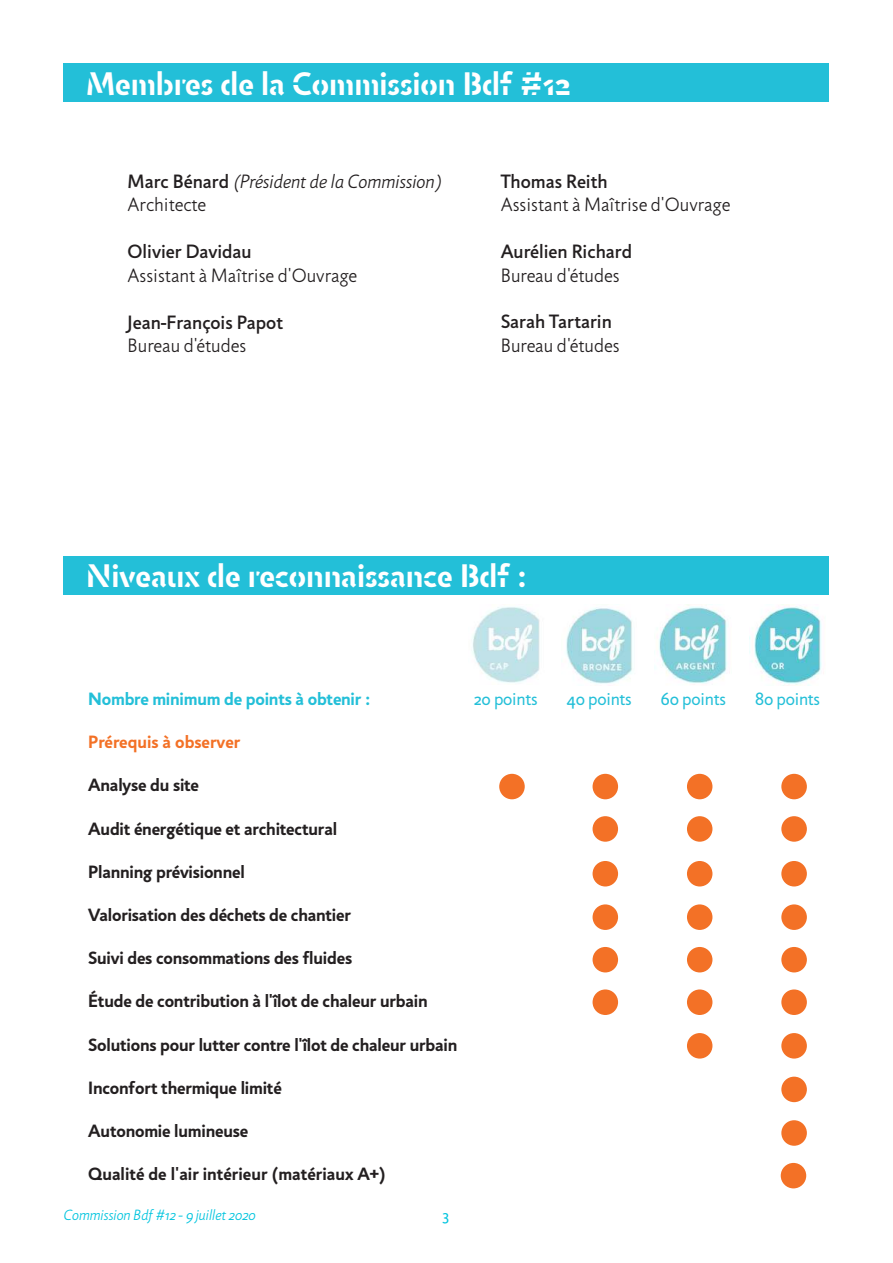
<style>
.page{position:relative;width:893px;height:1263px;background:#fff}
.page>*{position:absolute;margin:0;border:0;box-sizing:border-box;transform-origin:0 0}
.t1{font:700 33px "Jigsaw Stencil";color:#fff}
.t2{font:300 19.5px "Jigsaw";color:#231f20}
.t3{font:500 19.5px "Jigsaw";color:#231f20}
.t4{font:19.5px "Jigsaw Light Cursive";color:#231f20}
.t5{font:700 18px "Jigsaw";letter-spacing:-.01em;color:#231f20}
.t6{font:18px "Jigsaw";letter-spacing:-.01em;color:#23bfd8}
.t7{font:700 18px "Jigsaw";letter-spacing:-.01em;color:#23bfd8}
.t8{font:700 18px "Jigsaw";color:#f37126}
.t9{font:15px "Jigsaw Light Cursive";color:#00c4de}
.t10{font:15px "Jigsaw";color:#00c4de}
.s1{font-family:"Jigsaw";font-weight:500}
</style>
<div class="page">
<div style="left:64px;top:556px;width:765px;height:38px;background:#23bfd8"></div>
<div style="left:64px;top:64px;width:765px;height:38px;background:#23bfd8"></div>
<img style="left:659px;top:605px;width:69px;height:79px">
<img style="left:566px;top:607px;width:67px;height:77px">
<img style="left:472px;top:607px;width:68px;height:76px">
<img style="left:749px;top:606px;width:73px;height:79px">
<div style="left:499px;top:774px;width:26px;height:25px;background:#f37126;border-radius:50%"></div>
<div style="left:593px;top:774px;width:25px;height:25px;background:#f37126;border-radius:50%"></div>
<div style="left:593px;top:816px;width:25px;height:26px;background:#f37126;border-radius:50%"></div>
<div style="left:593px;top:861px;width:25px;height:25px;background:#f37126;border-radius:50%"></div>
<div style="left:593px;top:904px;width:25px;height:26px;background:#f37126;border-radius:50%"></div>
<div style="left:593px;top:947px;width:25px;height:25px;background:#f37126;border-radius:50%"></div>
<div style="left:593px;top:989px;width:25px;height:26px;background:#f37126;border-radius:50%"></div>
<div style="left:687px;top:774px;width:25px;height:25px;background:#f37126;border-radius:50%"></div>
<div style="left:687px;top:816px;width:25px;height:26px;background:#f37126;border-radius:50%"></div>
<div style="left:687px;top:861px;width:25px;height:25px;background:#f37126;border-radius:50%"></div>
<div style="left:687px;top:904px;width:25px;height:26px;background:#f37126;border-radius:50%"></div>
<div style="left:687px;top:947px;width:25px;height:25px;background:#f37126;border-radius:50%"></div>
<div style="left:687px;top:989px;width:25px;height:26px;background:#f37126;border-radius:50%"></div>
<div style="left:687px;top:1033px;width:25px;height:25px;background:#f37126;border-radius:50%"></div>
<div style="left:781px;top:774px;width:26px;height:25px;background:#f37126;border-radius:50%"></div>
<div style="left:781px;top:816px;width:26px;height:26px;background:#f37126;border-radius:50%"></div>
<div style="left:781px;top:861px;width:26px;height:25px;background:#f37126;border-radius:50%"></div>
<div style="left:781px;top:904px;width:26px;height:26px;background:#f37126;border-radius:50%"></div>
<div style="left:781px;top:947px;width:26px;height:25px;background:#f37126;border-radius:50%"></div>
<div style="left:781px;top:989px;width:26px;height:26px;background:#f37126;border-radius:50%"></div>
<div style="left:781px;top:1033px;width:26px;height:25px;background:#f37126;border-radius:50%"></div>
<div style="left:781px;top:1077px;width:26px;height:25px;background:#f37126;border-radius:50%"></div>
<div style="left:781px;top:1120px;width:26px;height:26px;background:#f37126;border-radius:50%"></div>
<div style="left:781px;top:1163px;width:25px;height:25px;background:#f37126;border-radius:50%"></div>
<h1 class="t1" style="left:86px;top:63px;width:486px">Membres de la Commission Bdf #12</h1>
<p class="t4" style="left:128px;top:170px;width:316px"><span class="s1">Marc Bénard</span> (Président de la Commission)</p>
<p class="t2" style="left:128px;top:194px;width:80px">Architecte</p>
<p class="t3" style="left:128px;top:240px;width:126px">Olivier Davidau</p>
<p class="t2" style="left:128px;top:264px;width:231px">Assistant à Maîtrise d'Ouvrage</p>
<p class="t3" style="left:128px;top:310px;width:157px">Jean-François Papot</p>
<p class="t2" style="left:128px;top:334px;width:120px">Bureau d'études</p>
<p class="t3" style="left:501px;top:170px;width:108px">Thomas Reith</p>
<p class="t2" style="left:501px;top:194px;width:231px">Assistant à Maîtrise d'Ouvrage</p>
<p class="t3" style="left:501px;top:240px;width:133px">Aurélien Richard</p>
<p class="t2" style="left:501px;top:264px;width:120px">Bureau d'études</p>
<p class="t3" style="left:501px;top:310px;width:113px">Sarah Tartarin</p>
<p class="t2" style="left:501px;top:334px;width:120px">Bureau d'études</p>
<h1 class="t1" style="left:86px;top:555px;width:442px">Niveaux de reconnaissance Bdf :</h1>
<p class="t7" style="left:88px;top:688px;width:284px">Nombre minimum de points à obtenir :</p>
<p class="t6" style="left:474px;top:689px;width:65px">20 points</p>
<p class="t6" style="left:567px;top:689px;width:66px">40 points</p>
<p class="t6" style="left:661px;top:689px;width:66px">60 points</p>
<p class="t6" style="left:755px;top:689px;width:67px">80 points</p>
<p class="t8" style="left:88px;top:731px;width:154px">Prérequis à observer</p>
<p class="t5" style="left:88px;top:774px;width:112px">Analyse du site</p>
<p class="t5" style="left:88px;top:817px;width:250px">Audit énergétique et architectural</p>
<p class="t5" style="left:88px;top:861px;width:158px">Planning prévisionnel</p>
<p class="t5" style="left:88px;top:904px;width:264px">Valorisation des déchets de chantier</p>
<p class="t5" style="left:88px;top:947px;width:265px">Suivi des consommations des fluides</p>
<p class="t5" style="left:88px;top:990px;width:341px">Étude de contribution à l'îlot de chaleur urbain</p>
<p class="t5" style="left:88px;top:1033px;width:371px">Solutions pour lutter contre l'îlot de chaleur urbain</p>
<p class="t5" style="left:88px;top:1077px;width:195px">Inconfort thermique limité</p>
<p class="t5" style="left:88px;top:1120px;width:162px">Autonomie lumineuse</p>
<p class="t5" style="left:88px;top:1163px;width:299px">Qualité de l'air intérieur (matériaux A+)</p>
<p class="t9" style="left:64px;top:1206px;width:194px">Commission Bdf #12 - 9 juillet 2020</p>
<p class="t10" style="left:442px;top:1207px;width:8px">3</p>
</div>
